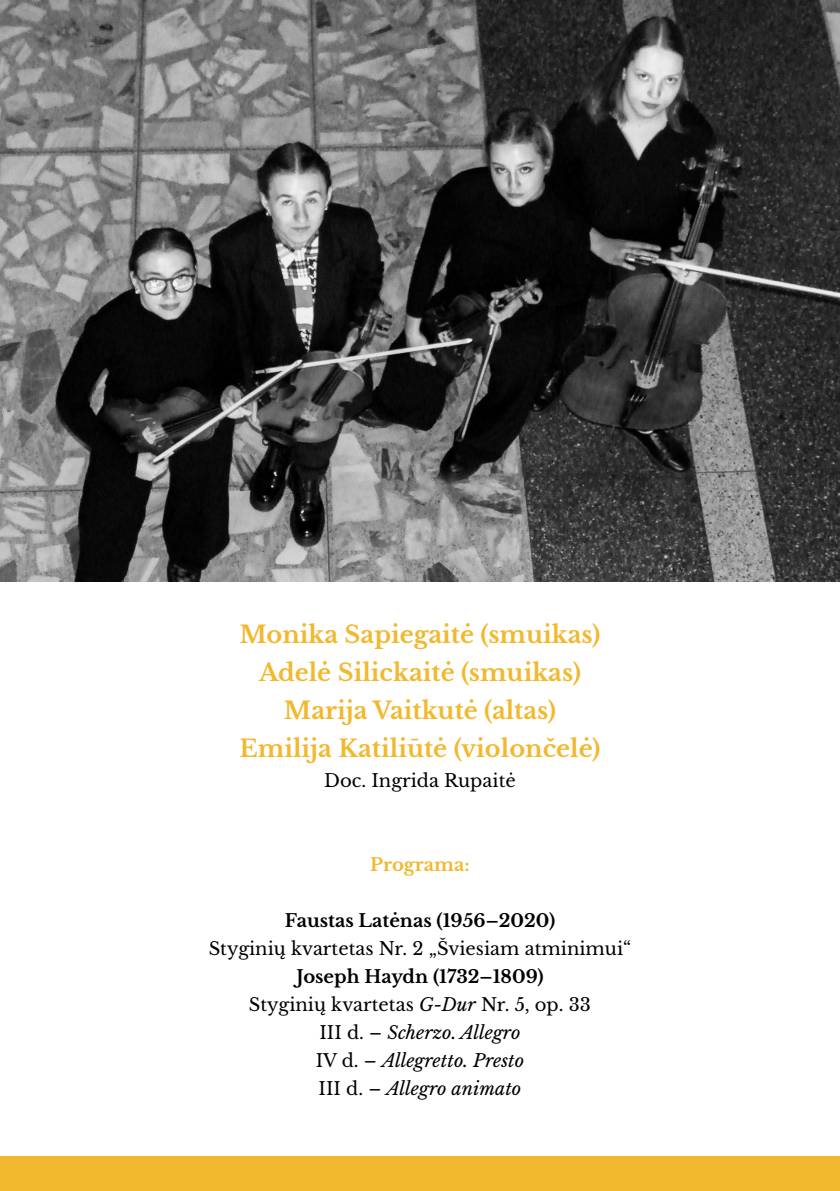
<style>
.page{position:relative;width:840px;height:1191px;background:#fff}
.page>*{position:absolute;margin:0;border:0;box-sizing:border-box;transform-origin:0 0}
.t1{font:700 24px/38px "Libre Baskerville";color:#f2b82e;text-align:center}
.t2{font:italic 18px/28px "Libre Baskerville";color:#000;text-align:center}
.t3{font:18px "Libre Baskerville";color:#000}
.t4{font:700 18px "Libre Baskerville";color:#000}
.t5{font:700 18px "Libre Baskerville";color:#f2b82e}
.s1{font-weight:700;font-style:normal}
.s2{font-style:normal}
</style>
<div class="page">
<img style="left:0;top:0;width:839px;height:581px">
<img style="left:0;top:1px;width:1px;height:580px">
<div style="left:0;top:1157px;width:839px;height:34px;background:#f2b82e"></div>
<h1 class="t1" style="left:239px;top:615px;width:362px">Monika Sapiegaitė (smuikas)<br>Adelė Silickaitė (smuikas)<br>Marija Vaitkutė (altas)<br>Emilija Katiliūtė (violončelė)</h1>
<p class="t3" style="left:324px;top:769px;width:193px">Doc. Ingrida Rupaitė</p>
<p class="t5" style="left:370px;top:853px;width:101px">Programa:</p>
<p class="t4" style="left:284px;top:909px;width:272px">Faustas Latėnas (1956–2020)</p>
<p class="t3" style="left:209px;top:937px;width:424px">Styginių kvartetas Nr. 2 „Šviesiam atminimui“</p>
<p class="t2" style="left:249px;top:962px;width:343px"><span class="s1">Joseph Haydn (1732–1809)<br></span><span class="s2">Styginių kvartetas</span> G-Dur <span class="s2">Nr. 5, op. 33<br>III d. –</span> Scherzo. Allegro<br><span class="s2">IV d. –</span> Allegretto. Presto<br><span class="s2">III d. –</span> Allegro animato</p>
</div>
